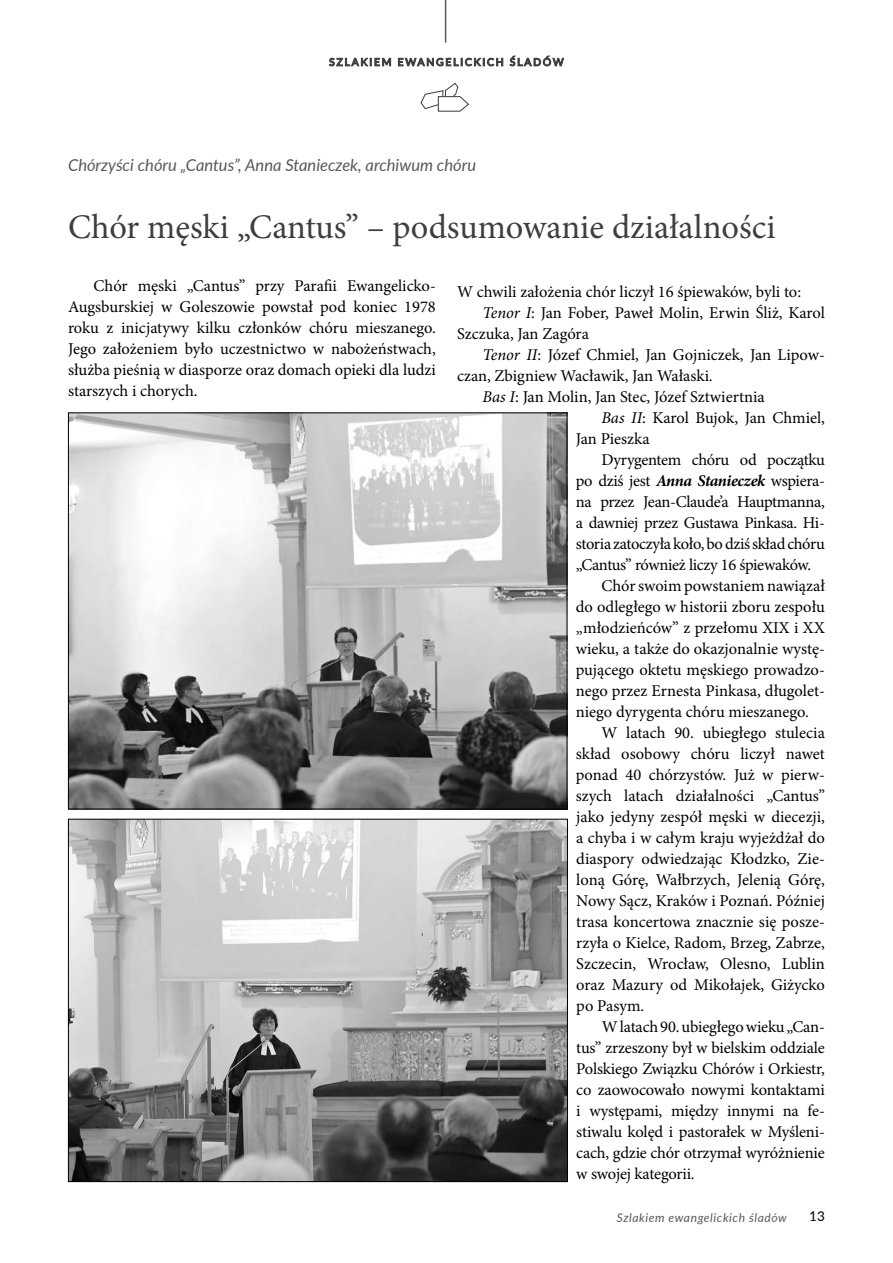
<style>
.page{position:relative;width:893px;height:1263px;background:#fff}
.page>*{position:absolute;margin:0;border:0;box-sizing:border-box;transform-origin:0 0}
.t1{font:34.5px "Minion Pro";color:#3e3e40}
.t2{font:16.5px/21px "Minion Pro";letter-spacing:-.005em;color:#000;text-align:justify}
.t3{font:16.5px "Minion Pro";letter-spacing:-.025em;color:#000}
.t4{font:italic 16.5px "Lato";color:#58585a}
.t5{font:16.5px "Minion Pro";letter-spacing:-.03em;color:#000}
.t6{font:13.5px "Lato";color:#000}
.t7{font:italic 12px "Lato";letter-spacing:.05em;color:#58585a}
.s1{font-style:italic}
.s2{font-weight:700;font-style:italic}
</style>
<div class="page">
<img style="left:70px;top:414px;width:495px;height:393px">
<hr style="left:445px;top:0;width:1px;height:43px;background:#58585a">
<svg style="left:420px;top:82px;width:49px;height:30px"></svg>
<svg style="left:328px;top:55px;width:237px;height:12px"></svg>
<img style="left:70px;top:821px;width:496px;height:359px">
<p class="t4" style="left:68px;top:153px;width:410px">Chórzyści chóru „Cantus”, Anna Stanieczek, archiwum chóru</p>
<h1 class="t1" style="left:68px;top:204px;width:709px">Chór męski „Cantus” – podsumowanie działalności</h1>
<p class="t2" style="left:457px;top:281px;width:345px">W chwili założenia chór liczył 16 śpiewaków, byli to:</p>
<p class="t2" style="left:483px;top:302px;width:344px"><span class="s1">Tenor I</span>: Jan Fober, Paweł Molin, Erwin Śliż, Karol</p>
<p class="t2" style="left:457px;top:323px;width:133px">Szczuka, Jan Zagóra</p>
<p class="t2" style="left:483px;top:344px;width:344px"><span class="s1">Tenor II</span>: Józef Chmiel, Jan Gojniczek, Jan Lipow-</p>
<p class="t2" style="left:457px;top:365px;width:257px">czan, Zbigniew Wacławik, Jan Wałaski.</p>
<p class="t2" style="left:483px;top:386px;width:284px"><span class="s1">Bas I</span>: Jan Molin, Jan Stec, Józef Sztwiertnia</p>
<p class="t2" style="left:601px;top:407px;width:225px"><span class="s1">Bas II</span>: Karol Bujok, Jan Chmiel,</p>
<p class="t2" style="left:576px;top:428px;width:75px">Jan Pieszka</p>
<p class="t2" style="left:601px;top:449px;width:225px">Dyrygentem chóru od początku</p>
<p class="t2" style="left:576px;top:470px;width:251px">po dziś jest <span class="s2">Anna Stanieczek</span> wspiera-</p>
<p class="t3" style="left:576px;top:491px;width:251px">na przez Jean-Claude’a Hauptmanna,</p>
<p class="t3" style="left:576px;top:512px;width:251px">a dawniej przez Gustawa Pinkasa. Hi-</p>
<p class="t2" style="left:576px;top:533px;width:251px">storia zatoczyła koło, bo dziś skład chóru</p>
<p class="t5" style="left:576px;top:554px;width:237px">„Cantus” również liczy 16 śpiewaków.</p>
<p class="t2" style="left:601px;top:575px;width:225px">Chór swoim powstaniem nawiązał</p>
<p class="t2" style="left:576px;top:596px;width:251px">do odległego w historii zboru zespołu</p>
<p class="t2" style="left:576px;top:617px;width:251px">„młodzieńców” z przełomu XIX i XX</p>
<p class="t2" style="left:576px;top:638px;width:251px">wieku, a także do okazjonalnie wystę-</p>
<p class="t2" style="left:576px;top:659px;width:251px">pującego oktetu męskiego prowadzo-</p>
<p class="t2" style="left:576px;top:680px;width:251px">nego przez Ernesta Pinkasa, długolet-</p>
<p class="t2" style="left:576px;top:701px;width:234px">niego dyrygenta chóru mieszanego.</p>
<p class="t2" style="left:601px;top:722px;width:225px">W latach 90. ubiegłego stulecia</p>
<p class="t2" style="left:576px;top:743px;width:251px">skład osobowy chóru liczył nawet</p>
<p class="t2" style="left:576px;top:764px;width:251px">ponad 40 chórzystów. Już w pierw-</p>
<p class="t2" style="left:576px;top:785px;width:251px">szych latach działalności „Cantus”</p>
<p class="t2" style="left:576px;top:806px;width:250px">jako jedyny zespół męski w diecezji,</p>
<p class="t2" style="left:576px;top:827px;width:250px">a chyba i w całym kraju wyjeżdżał do</p>
<p class="t2" style="left:576px;top:848px;width:250px">diaspory odwiedzając Kłodzko, Zie-</p>
<p class="t2" style="left:576px;top:869px;width:250px">loną Górę, Wałbrzych, Jelenią Górę,</p>
<p class="t2" style="left:576px;top:890px;width:250px">Nowy Sącz, Kraków i Poznań. Później</p>
<p class="t2" style="left:576px;top:911px;width:250px">trasa koncertowa znacznie się posze-</p>
<p class="t2" style="left:576px;top:932px;width:250px">rzyła o Kielce, Radom, Brzeg, Zabrze,</p>
<p class="t2" style="left:576px;top:953px;width:250px">Szczecin, Wrocław, Olesno, Lublin</p>
<p class="t2" style="left:576px;top:974px;width:250px">oraz Mazury od Mikołajek, Giżycko</p>
<p class="t2" style="left:576px;top:995px;width:70px">po Pasym.</p>
<p class="t2" style="left:602px;top:1016px;width:225px">W latach 90. ubiegłego wieku „Can-</p>
<p class="t2" style="left:576px;top:1037px;width:250px">tus” zrzeszony był w bielskim oddziale</p>
<p class="t2" style="left:576px;top:1058px;width:250px">Polskiego Związku Chórów i Orkiestr,</p>
<p class="t2" style="left:576px;top:1079px;width:250px">co zaowocowało nowymi kontaktami</p>
<p class="t2" style="left:576px;top:1100px;width:250px">i występami, między innymi na fe-</p>
<p class="t2" style="left:576px;top:1121px;width:250px">stiwalu kolęd i pastorałek w Myśleni-</p>
<p class="t2" style="left:576px;top:1142px;width:250px">cach, gdzie chór otrzymał wyróżnienie</p>
<p class="t2" style="left:576px;top:1163px;width:120px">w swojej kategorii.</p>
<p class="t2" style="left:68px;top:276px;width:369px;text-indent:26px">Chór męski „Cantus” przy Parafii Ewangelicko-Augsburskiej w Goleszowie powstał pod koniec 1978 roku z inicjatywy kilku członków chóru mieszanego.<br>Jego założeniem było uczestnictwo w nabożeństwach, służba pieśnią w diasporze oraz domach opieki dla ludzi starszych i chorych.</p>
<p class="t7" style="left:617px;top:1209px;width:172px">Szlakiem ewangelickich śladów</p>
<p class="t6" style="left:809px;top:1206px;width:17px">13</p>
</div>
